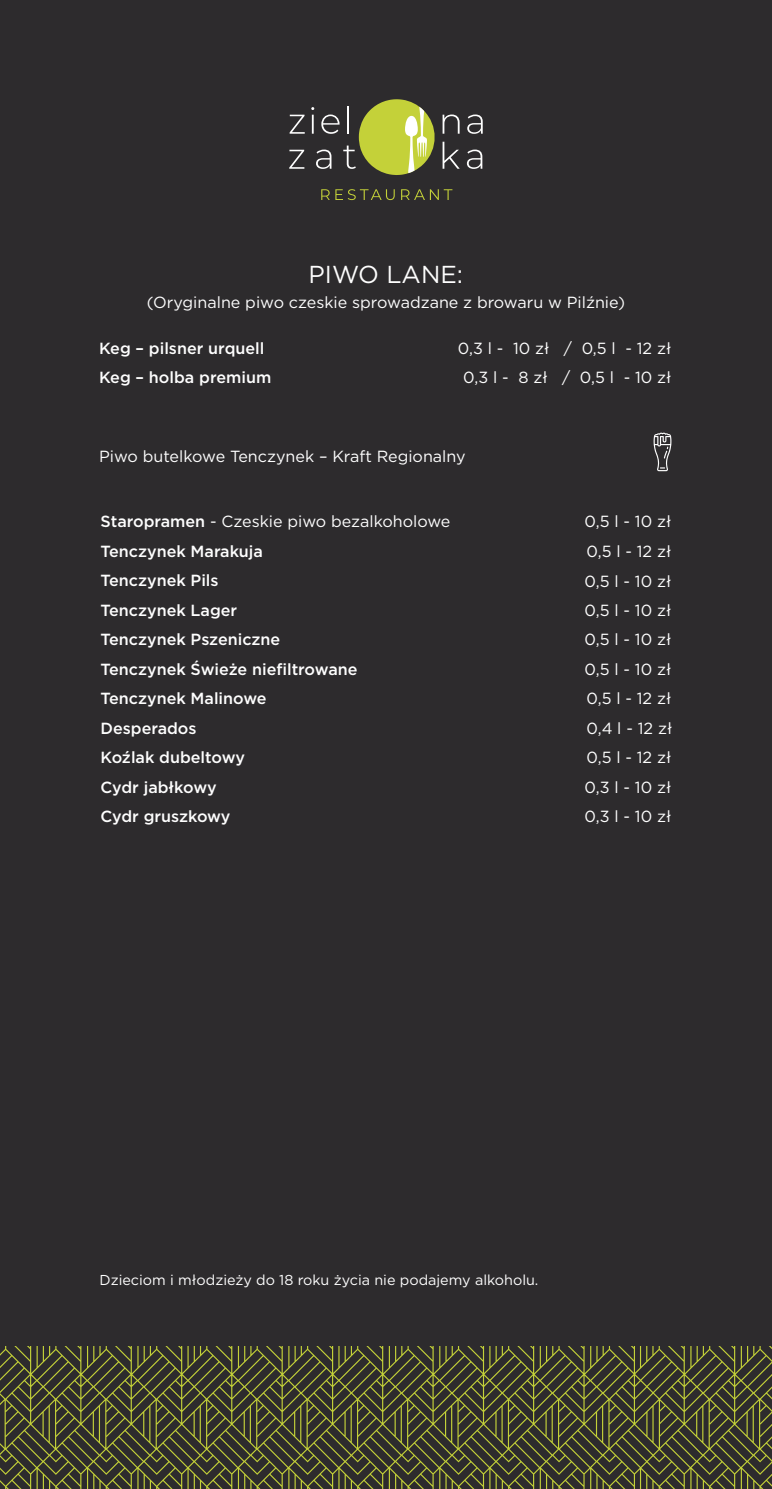
<style>
.page{position:relative;width:772px;height:1489px;background:#fff}
.page>*{position:absolute;margin:0;border:0;box-sizing:border-box;transform-origin:0 0}
.t1{font:24.5px "Gotham";color:#fefefe}
.t2{font:16.1px/29.4px "Gotham";color:#fefefe;text-align:justify}
.t3{font:500 16.1px/29.4px "Gotham";color:#fefefe}
.t4{font:14.35px "Gotham";color:#fefefe}
.s1{font-weight:500}
</style>
<div class="page">
<div style="left:0;top:0;width:771px;height:1488px;background:#2d2b2d"></div>
<svg style="left:321px;top:189px;width:73px;height:11px"></svg>
<svg style="left:401px;top:189px;width:51px;height:11px"></svg>
<svg style="left:289px;top:115px;width:15px;height:19px"></svg>
<svg style="left:289px;top:150px;width:15px;height:19px"></svg>
<svg style="left:467px;top:114px;width:15px;height:20px"></svg>
<svg style="left:467px;top:149px;width:15px;height:20px"></svg>
<svg style="left:311px;top:99px;width:148px;height:76px"></svg>
<svg style="left:653px;top:432px;width:18px;height:39px"></svg>
<svg style="left:0;top:1346px;width:771px;height:142px"></svg>
<h1 class="t1" style="left:308px;top:263px;width:156px">PIWO LANE:</h1>
<p class="t2" style="left:147px;top:288px;width:480px">(Oryginalne piwo czeskie sprowadzane z browaru w Pilźnie)</p>
<p class="t3" style="left:99px;top:334px;width:167px">Keg – pilsner urquell</p>
<p class="t2" style="left:458px;top:334px;width:215px">0,3 l - 10 zł / 0,5 l - 12 zł</p>
<p class="t3" style="left:99px;top:364px;width:174px">Keg – holba premium</p>
<p class="t2" style="left:463px;top:363px;width:209px">0,3 l - 8 zł / 0,5 l - 10 zł</p>
<p class="t2" style="left:99px;top:443px;width:368px">Piwo butelkowe Tenczynek – Kraft Regionalny</p>
<p class="t2" style="left:100px;top:508px;width:351px"><span class="s1">Staropramen</span> - Czeskie piwo bezalkoholowe</p>
<p class="t2" style="left:584px;top:507px;width:88px">0,5 l - 10 zł</p>
<p class="t3" style="left:100px;top:537px;width:258px">Tenczynek Marakuja<br>Tenczynek Pils<br>Tenczynek Lager<br>Tenczynek Pszeniczne<br>Tenczynek Świeże niefiltrowane<br>Tenczynek Malinowe<br>Desperados<br>Koźlak dubeltowy<br>Cydr jabłkowy<br>Cydr gruszkowy</p>
<p class="t2" style="left:584px;top:537px;width:88px">0,5 l - 12 zł<br>0,5 l - 10 zł</p>
<p class="t2" style="left:584px;top:596px;width:88px">0,5 l - 10 zł 0,5 l - 10 zł 0,5 l - 10 zł</p>
<p class="t2" style="left:586px;top:684px;width:86px">0,5 l - 12 zł</p>
<p class="t2" style="left:584px;top:714px;width:89px">0,4 l - 12 zł 0,5 l - 12 zł 0,3 l - 10 zł 0,3 l - 10 zł</p>
<p class="t4" style="left:99px;top:1273px;width:440px">Dzieciom i młodzieży do 18 roku życia nie podajemy alkoholu.</p>
</div>
